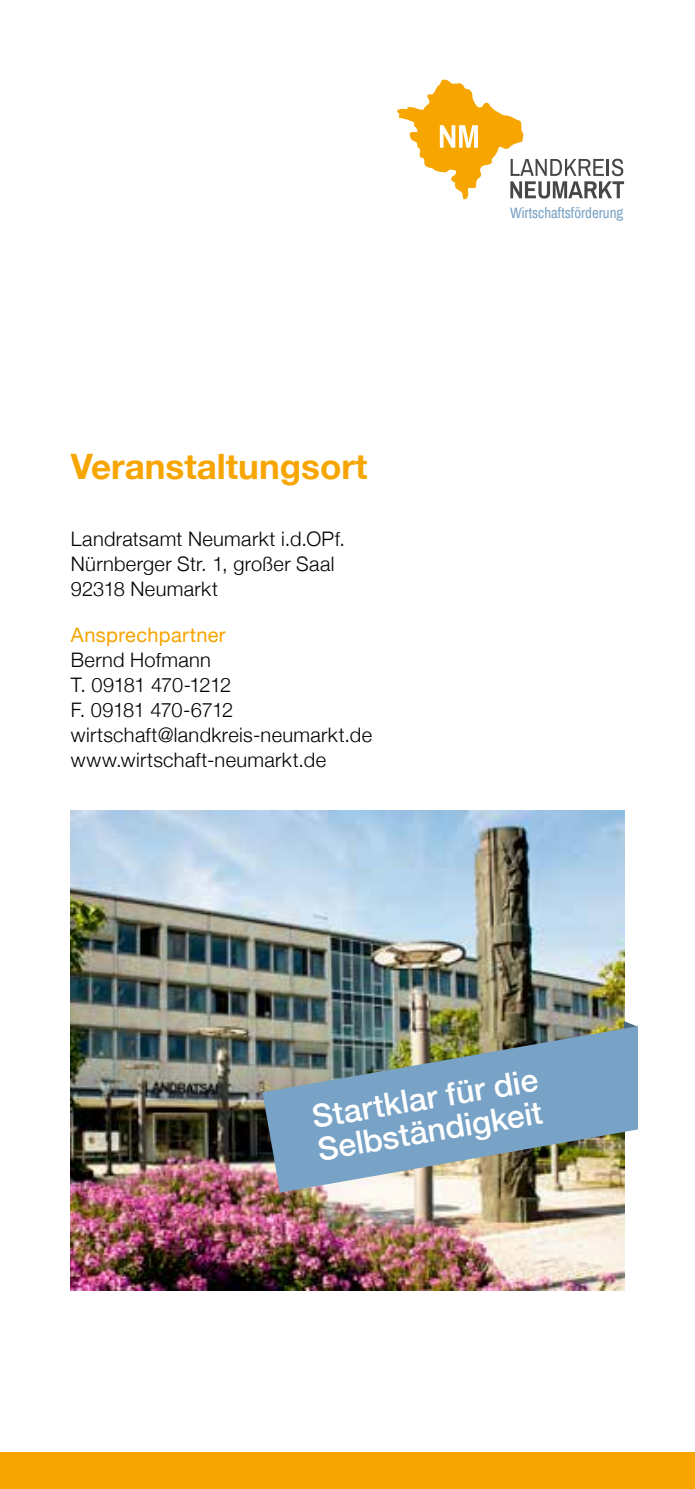
<style>
.page{position:relative;width:695px;height:1489px;background:#fff}
.page>*{position:absolute;margin:0;border:0;box-sizing:border-box;transform-origin:0 0}
.t1{font:700 35px "Helvetica Neue";color:#f7a500}
.t2{font:500 31.75px/32.8px "Helvetica Neue";color:#fff}
.t3{font:300 20px/25px "Helvetica Neue";letter-spacing:.015em;color:#000}
.t4{font:20px "Helvetica Neue";letter-spacing:.015em;color:#f7a500}
.t5{font:15px "Archivo Narrow";color:#79a3c6}
</style>
<div class="page">
<div style="left:0;top:1452px;width:694px;height:36px;background:#f7a500"></div>
<svg style="left:397px;top:80px;width:227px;height:119px"></svg>
<img style="left:71px;top:810px;width:553px;height:480px">
<svg style="left:623px;top:1020px;width:11px;height:5px"></svg>
<img style="left:262px;top:1025px;width:376px;height:167px">
<h1 class="t1" style="left:71px;top:439px;width:298px">Veranstaltungsort</h1>
<p class="t3" style="left:71px;top:525px;width:276px">Landratsamt Neumarkt i.d.OPf.<br>Nürnberger Str. 1, großer Saal<br>92318 Neumarkt</p>
<p class="t4" style="left:71px;top:621px;width:156px">Ansprechpartner</p>
<p class="t3" style="left:71px;top:646px;width:302px">Bernd Hofmann<br>T. 09181 470-1212<br>F. 09181 470-6712 wirtschaft@landkreis-neumarkt.de www.wirtschaft-neumarkt.de</p>
<p class="t5" style="left:510px;top:204px;width:115px">Wirtschaftsförderung</p>
<h2 class="t2" style="left:309px;top:1097px;width:230px;rotate:-9deg">Startklar für die<br>Selbständigkeit</h2>
</div>
